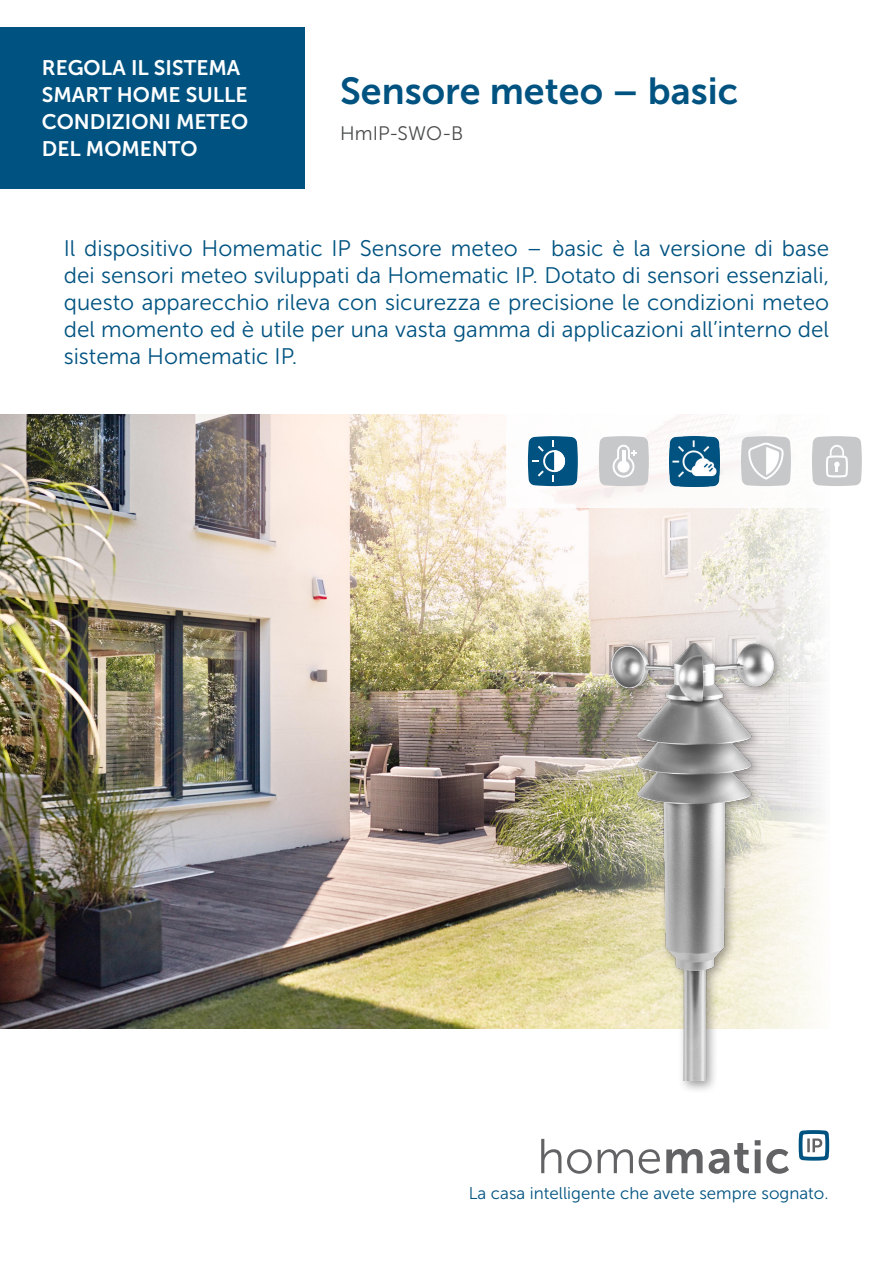
<style>
.page{position:relative;width:893px;height:1263px;background:#fff}
.page>*{position:absolute;margin:0;border:0;box-sizing:border-box;transform-origin:0 0}
.Headline{font:37.5px "Museo Sans 700";color:#005381}
.Fließtext_Deckblatt{font:22.5px/27px "Museo Sans 300";color:#005381;text-align:justify}
.Kastentext{font:21px/27px "Museo Sans 700";color:#fff}
.Subheadline{font:19.5px "Museo Sans 300";color:#4b4c4d}
.t1{font:16.95px "Museo Sans 300";color:#005381}
</style>
<div class="page">
<img style="left:0;top:414px;width:820px;height:614px">
<div style="left:506px;top:402px;width:387px;height:105px;background:#fff"></div>
<div style="left:606px;top:637px;width:180px;height:457px;background:#231f20;opacity:.45"></div>
<img style="left:612px;top:643px;width:162px;height:438px">
<svg style="left:541px;top:1139px;width:248px;height:35px"></svg>
<svg style="left:799px;top:1130px;width:30px;height:31px"></svg>
<svg style="left:528px;top:436px;width:50px;height:50px;background:#2d7197"></svg>
<svg style="left:599px;top:436px;width:50px;height:50px"></svg>
<svg style="left:741px;top:436px;width:50px;height:50px"></svg>
<img style="left:670px;top:436px;width:50px;height:50px">
<svg style="left:812px;top:436px;width:50px;height:50px;background:#cfcfd1"></svg>
<div style="left:0;top:27px;width:304px;height:162px;background:#005381"></div>
<p class="Kastentext" style="left:42px;top:55px;width:208px">REGOLA IL SISTEMA<br>SMART HOME SULLE<br>CONDIZIONI METEO<br>DEL MOMENTO</p>
<p class="Headline" style="left:340px;top:70px;width:400px">Sensore meteo – basic</p>
<p class="Subheadline" style="left:340px;top:123px;width:125px">HmIP-SWO-B</p>
<p class="Fließtext_Deckblatt" style="left:64px;top:235px;width:767px">Il dispositivo Homematic IP Sensore meteo – basic è la versione di base dei sensori meteo sviluppati da Homematic IP. Dotato di sensori essenziali, questo apparecchio rileva con sicurezza e precisione le condizioni meteo del momento ed è utile per una vasta gamma di applicazioni all’interno del sistema Homematic IP.</p>
<p class="t1" style="left:469px;top:1184px;width:361px">La casa intelligente che avete sempre sognato.</p>
</div>
